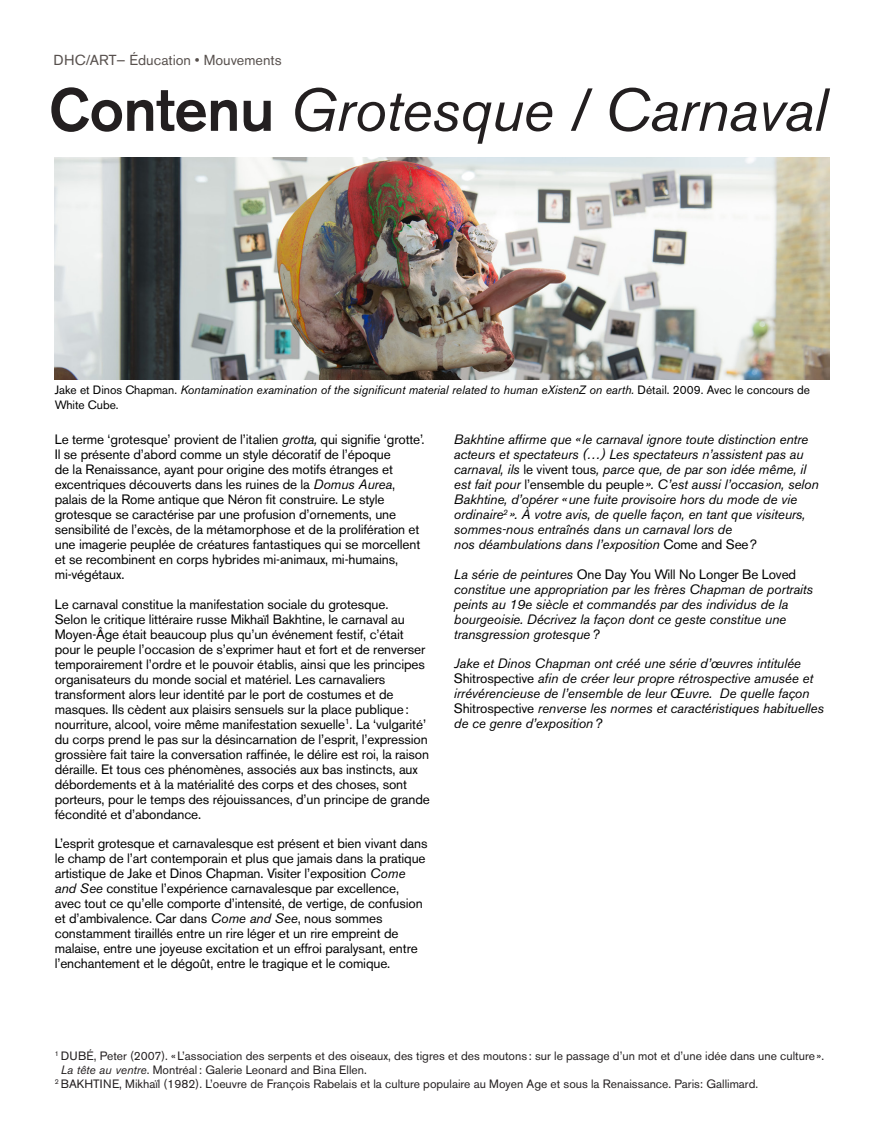
<style>
.page{position:relative;width:883px;height:1143px;background:#fff}
.page>*{position:absolute;margin:0;border:0;box-sizing:border-box;transform-origin:0 0}
.t1{font:italic 60px "Akzidenz Grotesk BE";letter-spacing:-.01em;color:#231f20}
.t2{font:14.4px "Akzidenz Grotesk BE";color:#57504d}
.t3{font:13.6px/15px "Akzidenz Grotesk BE";letter-spacing:-.01em;color:#000}
.t4{font:italic 13.6px/15px "Akzidenz Grotesk BE";letter-spacing:-.01em;color:#000}
.t5{font:12px/14px "Akzidenz Grotesk BE";color:#231f20}
.t6{font:italic 12px/15px "Akzidenz Grotesk BE";color:#000}
.s1{font-weight:500;font-style:normal}
.s2{font-style:normal}
.s3{font-style:italic}
</style>
<div class="page">
<img style="left:55px;top:157px;width:774px;height:223px">
<p class="t2" style="left:54px;top:51px;width:230px">DHC/ART— Éducation • Mouvements</p>
<p class="t1" style="left:49px;top:74px;width:779px"><span class="s1">Contenu</span> Grotesque / Carnaval</p>
<p class="t6" style="left:55px;top:382px;width:756px"><span class="s2">Jake et Dinos Chapman.</span> Kontamination examination of the significunt material related to human eXistenZ on earth. <span class="s2">Détail. 2009. Avec le concours de<br>White Cube.</span></p>
<p class="t3" style="left:55px;top:432px;width:371px">Le terme ‘grotesque’ provient de l’italien <span class="s3">grotta,</span> qui signifie ‘grotte’.<br>Il se présente d’abord comme un style décoratif de l’époque<br>de la Renaissance, ayant pour origine des motifs étranges et excentriques découverts dans les ruines de la <span class="s3">Domus Aurea</span>, palais de la Rome antique que Néron fit construire. Le style grotesque se caractérise par une profusion d’ornements, une sensibilité de l’excès, de la métamorphose et de la prolifération et une imagerie peuplée de créatures fantastiques qui se morcellent et se recombinent en corps hybrides mi-animaux, mi-humains, mi-végétaux.</p>
<p class="t3" style="left:55px;top:596px;width:376px">Le carnaval constitue la manifestation sociale du grotesque.<br>Selon le critique littéraire russe Mikhaïl Bakhtine, le carnaval au Moyen-Âge était beaucoup plus qu’un événement festif, c’était pour le peuple l’occasion de s’exprimer haut et fort et de renverser temporairement l’ordre et le pouvoir établis, ainsi que les principes organisateurs du monde social et matériel. Les carnavaliers transforment alors leur identité par le port de costumes et de masques. Ils cèdent aux plaisirs sensuels sur la place publique: nourriture, alcool, voire même manifestation sexuelle<sup>1</sup>. La ‘vulgarité’ du corps prend le pas sur la désincarnation de l’esprit, l’expression grossière fait taire la conversation raffinée, le délire est roi, la raison déraille. Et tous ces phénomènes, associés aux bas instincts, aux débordements et à la matérialité des corps et des choses, sont porteurs, pour le temps des réjouissances, d’un principe de grande fécondité et d’abondance.</p>
<p class="t3" style="left:55px;top:835px;width:374px">L’esprit grotesque et carnavalesque est présent et bien vivant dans le champ de l’art contemporain et plus que jamais dans la pratique artistique de Jake et Dinos Chapman. Visiter l’exposition <span class="s3">Come and See</span> constitue l’expérience carnavalesque par excellence, avec tout ce qu’elle comporte d’intensité, de vertige, de confusion et d’ambivalence. Car dans <span class="s3">Come and See</span>, nous sommes constamment tiraillés entre un rire léger et un rire empreint de malaise, entre une joyeuse excitation et un effroi paralysant, entre l’enchantement et le dégoût, entre le tragique et le comique.</p>
<p class="t4" style="left:454px;top:431px;width:366px">Bakhtine affirme que «le carnaval ignore toute distinction entre acteurs et spectateurs (…) Les spectateurs n’assistent pas au carnaval, ils <span class="s2">le vivent tous</span>, parce que, de par son idée même, il est fait pour <span class="s2">l’ensemble du peuple</span>». C’est aussi l’occasion, selon Bakhtine, d’opérer «une fuite provisoire hors du mode de vie ordinaire<sup>2</sup> ». À votre avis, de quelle façon, en tant que visiteurs, sommes-nous entraînés dans un carnaval lors de<br>nos déambulations dans l’exposition <span class="s2">Come and See</span>?</p>
<p class="t4" style="left:454px;top:566px;width:360px">La série de peintures <span class="s2">One Day You Will No Longer Be Loved </span>constitue une appropriation par les frères Chapman de portraits peints au 19e siècle et commandés par des individus de la bourgeoisie. Décrivez la façon dont ce geste constitue une transgression grotesque?</p>
<p class="t4" style="left:454px;top:655px;width:371px">Jake et Dinos Chapman ont créé une série d’œuvres intitulée <span class="s2">Shitrospective</span> afin de créer leur propre rétrospective amusée et irrévérencieuse de l’ensemble de leur Œuvre. De quelle façon <span class="s2">Shitrospective</span> renverse les normes et caractéristiques habituelles de ce genre d’exposition?</p>
<p class="t5" style="left:61px;top:1048px;width:764px;text-indent:-6px"><sup>1</sup> DUBÉ, Peter (2007). «L’association des serpents et des oiseaux, des tigres et des moutons : sur le passage d’un mot et d’une idée dans une culture».<br><span class="s3">La tête au ventre</span>. Montréal: Galerie Leonard and Bina Ellen.</p>
<p class="t5" style="left:55px;top:1076px;width:705px"><sup>2</sup> BAKHTINE, Mikhaïl (1982). L’oeuvre de François Rabelais et la culture populaire au Moyen Age et sous la Renaissance. Paris: Gallimard.</p>
</div>
